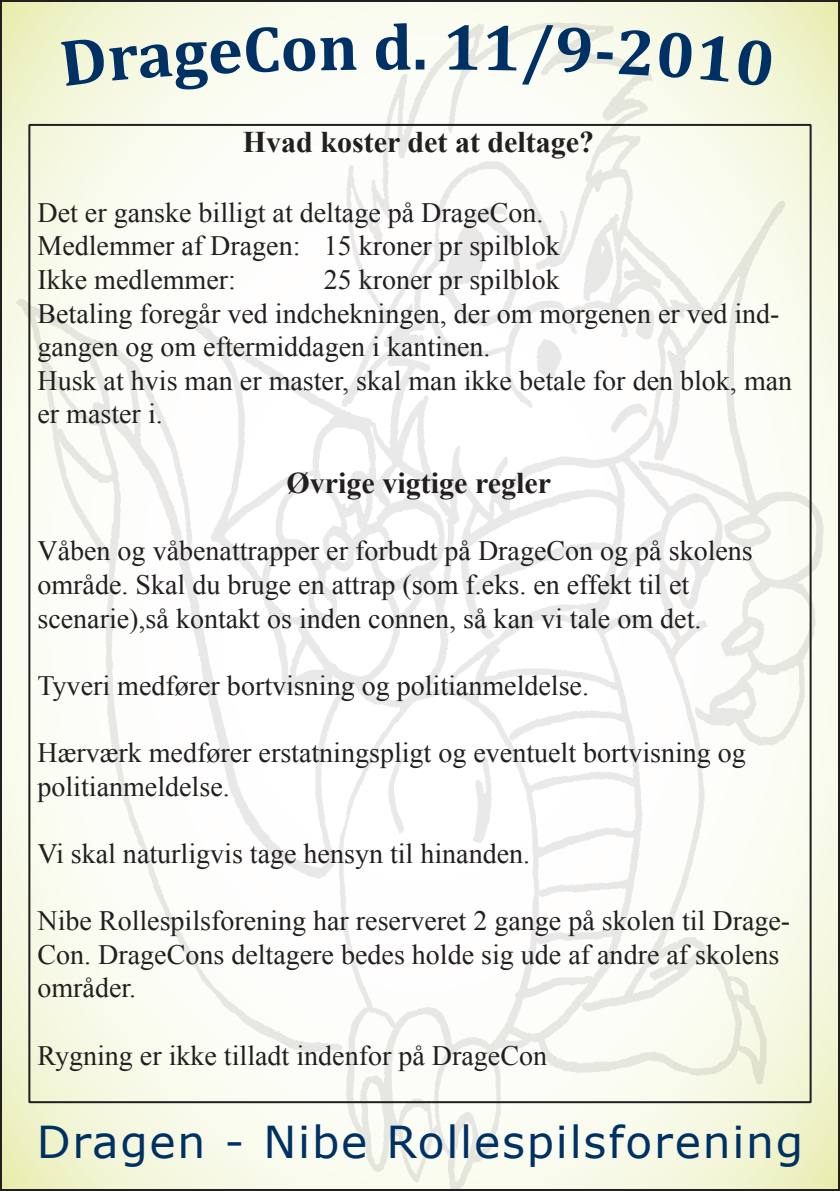
<style>
.page{position:relative;width:840px;height:1191px;background:#fff}
.page>*{position:absolute;margin:0;border:0;box-sizing:border-box;transform-origin:0 0}
.t1{font:700 66px "Cambria";color:#003165}
.t2{font:44px "Verdana";letter-spacing:.04em;color:#003165}
.t3{font:700 30px "Times New Roman";color:#231f20}
.t4{font:28px/33.6px "Times New Roman";color:#231f20}
</style>
<div class="page">
<img style="left:2px;top:0;width:837px;height:1191px">
<svg style="left:61px;top:27px;width:295px;height:63px"></svg>
<svg style="left:447px;top:24px;width:165px;height:61px"></svg>
<svg style="left:618px;top:29px;width:33px;height:46px;background:#f4f6e6"></svg>
<div style="left:657px;top:32px;width:35px;height:47px;background:#f7f9e5"></div>
<svg style="left:698px;top:35px;width:75px;height:52px;background:#f3f6da"></svg>
<h1 class="t1" style="left:373px;top:7px;width:56px">d.</h1>
<p class="t3" style="left:243px;top:121px;width:353px">Hvad koster det at deltage?</p>
<p class="t4" style="left:37px;top:195px;width:523px">Det er ganske billigt at deltage på DrageCon.<br>Medlemmer af Dragen: 15 kroner pr spilblok<br>Ikke medlemmer:</p>
<p class="t4" style="left:37px;top:262px;width:755px;text-indent:286px">25 kroner pr spilblok<br>Betaling foregår ved indchekningen, der om morgenen er ved ind&shy;gangen og om eftermiddagen i kantinen.<br>Husk at hvis man er master, skal man ikke betale for den blok, man er master i.</p>
<p class="t3" style="left:286px;top:462px;width:266px">Øvrige vigtige regler</p>
<p class="t4" style="left:37px;top:534px;width:716px">Våben og våbenattrapper er forbudt på DrageCon og på skolens område. Skal du bruge en attrap (som f.eks. en effekt til et scenarie),så kontakt os inden connen, så kan vi tale om det.</p>
<p class="t4" style="left:37px;top:668px;width:552px">Tyveri medfører bortvisning og politianmeldelse.</p>
<p class="t4" style="left:37px;top:735px;width:709px">Hærværk medfører erstatningspligt og eventuelt bortvisning og politianmeldelse.</p>
<p class="t4" style="left:37px;top:836px;width:494px">Vi skal naturligvis tage hensyn til hinanden.</p>
<p class="t4" style="left:37px;top:903px;width:753px">Nibe Rollespilsforening har reserveret 2 gange på skolen til Drage-<br>Con. DrageCons deltagere bedes holde sig ude af andre af skolens områder.</p>
<p class="t4" style="left:37px;top:1038px;width:511px">Rygning er ikke tilladt indenfor på DrageCon</p>
<h2 class="t2" style="left:37px;top:1114px;width:767px">Dragen - Nibe Rollespilsforening</h2>
</div>
